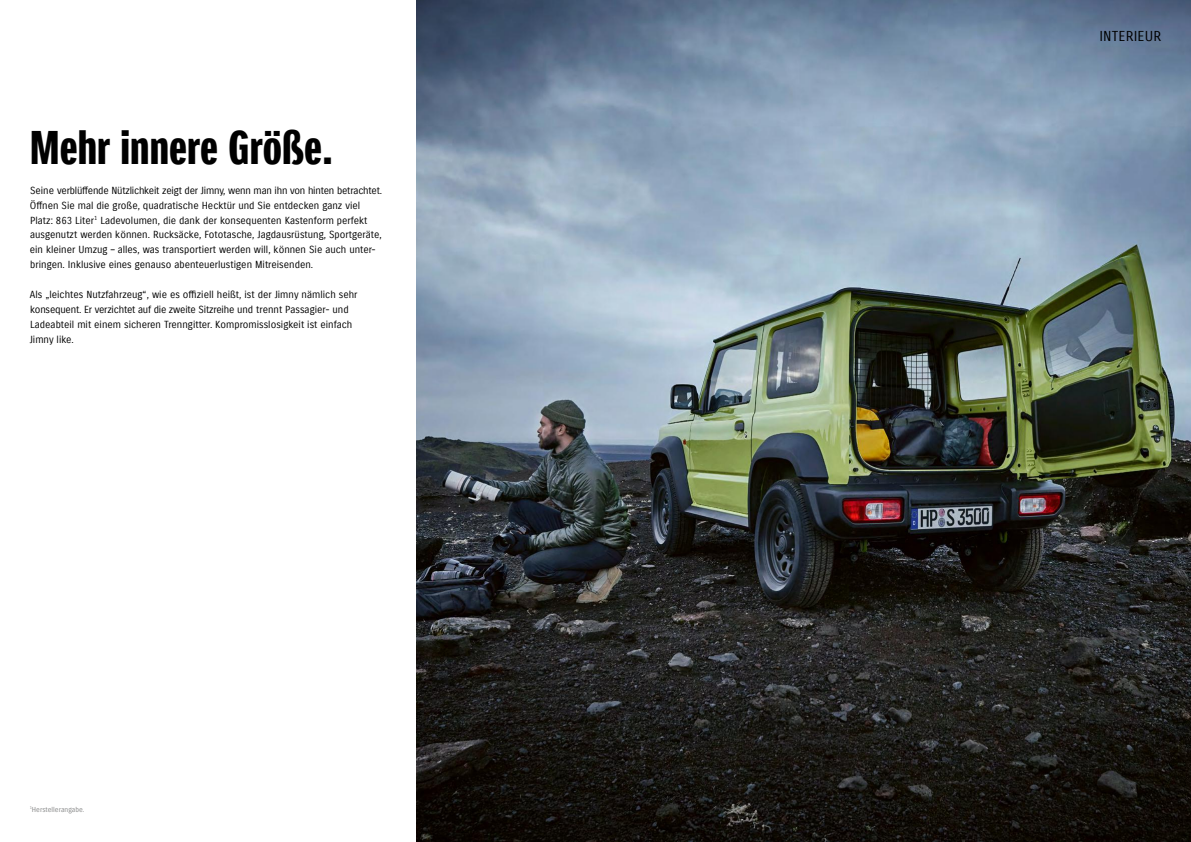
<style>
.page{position:relative;width:1191px;height:842px;background:#fff}
.page>*{position:absolute;margin:0;border:0;box-sizing:border-box;transform-origin:0 0}
.t1{font:46px "Suzuki PRO Headline";color:#000}
.t2{font:14px "Suzuki PRO Regular";letter-spacing:.01em;color:#000}
.t3{font:10px/14.9px "Suzuki PRO Regular";color:#000}
.t4{font:7px "Suzuki PRO Regular";color:#878888}
</style>
<div class="page">
<img style="left:417px;top:0;width:774px;height:842px">
<h1 class="t1" style="left:30px;top:119px;width:304px">Mehr innere Größe.</h1>
<p class="t3" style="left:30px;top:183px;width:354px">Seine verblüffende Nützlichkeit zeigt der Jimny, wenn man ihn von hinten betrachtet.<br>Öffnen Sie mal die große, quadratische Hecktür und Sie entdecken ganz viel Platz: 863 Liter<sup>1</sup> Ladevolumen, die dank der konsequenten Kastenform perfekt ausgenutzt werden können. Rucksäcke, Fototasche, Jagdausrüstung, Sportgeräte, ein kleiner Umzug – alles, was transportiert werden will, können Sie auch unter&shy;bringen. Inklusive eines genauso abenteuerlustigen Mitreisenden.</p>
<p class="t3" style="left:30px;top:287px;width:329px">Als „leichtes Nutzfahrzeug“, wie es offiziell heißt, ist der Jimny nämlich sehr konsequent. Er verzichtet auf die zweite Sitzreihe und trennt Passagier- und Ladeabteil mit einem sicheren Trenngitter. Kompromisslosigkeit ist einfach Jimny like.</p>
<p class="t4" style="left:30px;top:805px;width:56px"><sup>1</sup>Herstellerangabe.</p>
<h2 class="t2" style="left:1099px;top:28px;width:63px">INTERIEUR</h2>
</div>
